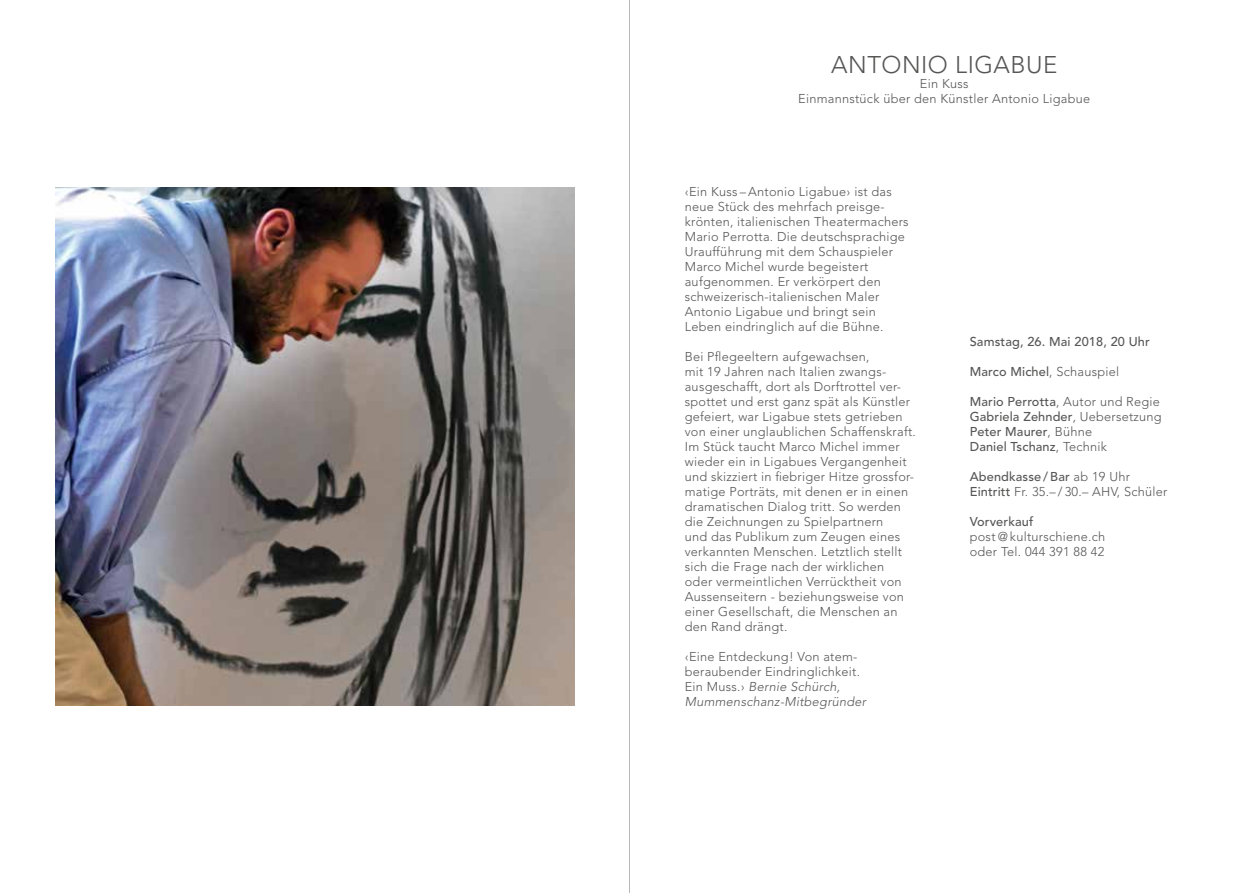
<style>
.page{position:relative;width:1259px;height:893px;background:#fff}
.page>*{position:absolute;margin:0;border:0;box-sizing:border-box;transform-origin:0 0}
.t1{font:300 24px "Avenir";letter-spacing:.02em;color:#565655}
.t2{font:300 12.75px/15px "Avenir";letter-spacing:.02em;color:#565655}
.t3{font:500 12.75px/15px "Avenir";letter-spacing:.01em;color:#565655}
.s1{font-style:italic}
.s2{font-weight:300}
.s3{font-weight:500}
</style>
<div class="page">
<img style="left:55px;top:187px;width:519px;height:519px">
<hr style="left:629px;top:0;width:1px;height:893px;background:#181716">
<h1 class="t1" style="left:831px;top:51px;width:227px">ANTONIO LIGABUE</h1>
<p class="t2" style="left:798px;top:76px;width:293px;text-align:center">Ein Kuss<br>Einmannstück über den Künstler Antonio Ligabue</p>
<p class="t2" style="left:685px;top:184px;width:225px">‹Ein Kuss – Antonio Ligabue› ist das neue Stück des mehrfach preisge&shy;krönten, italienischen Theatermachers Mario Perrotta. Die deutschsprachige Uraufführung mit dem Schauspieler Marco Michel wurde begeistert aufgenommen. Er verkörpert den schweizerisch-italienischen Maler Antonio Ligabue und bringt sein Leben eindringlich auf die Bühne.</p>
<p class="t2" style="left:685px;top:349px;width:233px">Bei Pflegeeltern aufgewachsen,<br>mit 19 Jahren nach Italien zwangs&shy;ausgeschafft, dort als Dorftrottel ver&shy;spottet und erst ganz spät als Künstler gefeiert, war Ligabue stets getrieben von einer unglaublichen Schaffenskraft.<br>Im Stück taucht Marco Michel immer wieder ein in Ligabues Vergangenheit und skizziert in fiebriger Hitze grossfor&shy;matige Porträts, mit denen er in einen dramatischen Dialog tritt. So werden die Zeichnungen zu Spielpartnern<br>und das Publikum zum Zeugen eines verkannten Menschen. Letztlich stellt sich die Frage nach der wirklichen<br>oder vermeintlichen Verrücktheit von Aussenseitern - beziehungsweise von einer Gesellschaft, die Menschen an den Rand drängt.</p>
<p class="t2" style="left:685px;top:649px;width:183px">‹Eine Entdeckung! Von atem&shy;beraubender Eindringlichkeit.<br>Ein Muss.› <span class="s1">Bernie Schürch,<br>Mummenschanz-Mitbegründer</span></p>
<p class="t3" style="left:969px;top:335px;width:182px">Samstag, 26. Mai 2018, 20 Uhr</p>
<p class="t3" style="left:969px;top:365px;width:151px">Marco Michel<span class="s2">, Schauspiel</span></p>
<p class="t3" style="left:969px;top:395px;width:193px">Mario Perrotta<span class="s2">, Autor und Regie<br></span>Gabriela Zehnder<span class="s2">, Uebersetzung<br></span>Peter Maurer<span class="s2">, Bühne<br></span>Daniel Tschanz<span class="s2">, Technik</span></p>
<p class="t2" style="left:969px;top:469px;width:199px"><span class="s3">Abendkasse /Bar</span> ab 19 Uhr<br><span class="s3">Eintritt</span> Fr. 35.– / 30.– AHV, Schüler</p>
<p class="t3" style="left:969px;top:515px;width:65px">Vorverkauf</p>
<p class="t2" style="left:969px;top:529px;width:137px">post @ kulturschiene.ch oder Tel. 044 391 88 42</p>
</div>
